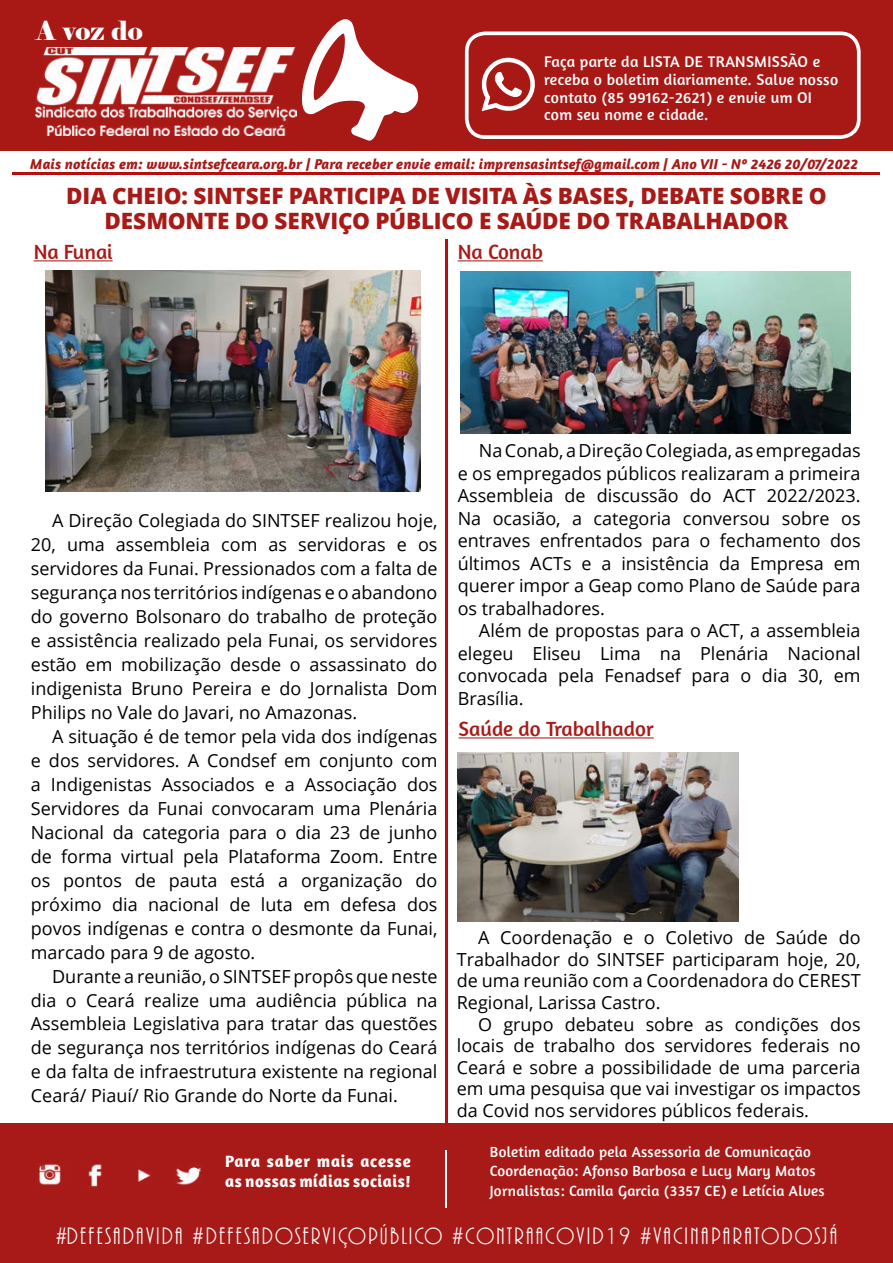
<style>
.page{position:relative;width:893px;height:1263px;background:#fff}
.page>*{position:absolute;margin:0;border:0;box-sizing:border-box;transform-origin:0 0}
.t1{font:26.25px "Elephant";color:#fff}
.t2{font:24.6px "ARBONNIE";letter-spacing:.09em;color:#fff}
.t3{font:800 22.5px/25.5px "Open Sans";letter-spacing:-.01em;color:#a81a17;text-align:center}
.t4{font:21px "Amaranth";color:#a81a17}
.t5{font:18px/24px "Open Sans";color:#000;text-align:justify}
.t6{font:700 16.8px/20.1px "Amaranth";letter-spacing:.03em;color:#fff}
.t7{font:15.75px/17.9px "Amaranth";letter-spacing:.02em;color:#fff}
.t8{font:15px/19.5px "Amaranth";letter-spacing:.02em;color:#fff}
.t9{font:italic 700 14.7px "Amaranth";letter-spacing:.01em;color:#a81a17}
</style>
<div class="page">
<div style="left:0;top:0;width:893px;height:151px;background:#a81916"></div>
<svg style="left:301px;top:19px;width:118px;height:122px"></svg>
<div style="left:0;top:1123px;width:893px;height:140px;background:#a81a17"></div>
<img style="left:36px;top:47px;width:260px;height:89px">
<hr style="left:12px;top:173px;width:867px;height:2px;background:#b90e0e">
<hr style="left:445px;top:1150px;width:2px;height:57px;background:#fff">
<img style="left:39px;top:1164px;width:162px;height:23px">
<div style="left:465px;top:32px;width:396px;height:107px;border:4px solid #fff;border-radius:18px"></div>
<svg style="left:481px;top:58px;width:54px;height:53px"></svg>
<hr style="left:445px;top:240px;width:2px;height:886px;background:#b90e0e">
<img style="left:457px;top:752px;width:281px;height:170px">
<img style="left:45px;top:270px;width:376px;height:222px">
<img style="left:461px;top:271px;width:389px;height:163px">
<hr style="left:34px;top:260px;width:79px;height:1px;background:#a81a17">
<hr style="left:458px;top:260px;width:85px;height:1px;background:#a81a17">
<hr style="left:459px;top:737px;width:195px;height:1px;background:#a81a17">
<h1 class="t1" style="left:36px;top:15px;width:108px">A voz do</h1>
<p class="t7" style="left:544px;top:52px;width:295px">Faça parte da LISTA DE TRANSMISSÃO e receba o boletim diariamente. Salve nosso contato (85 99162-2621) e envie um OI com seu nome e cidade.</p>
<p class="t9" style="left:30px;top:155px;width:829px">Mais notícias em: www.sintsefceara.org.br | Para receber envie email: imprensasintsef@gmail.com | Ano VII - Nº 2426 20/07/2022</p>
<p class="t3" style="left:66px;top:182px;width:762px">DIA CHEIO: SINTSEF PARTICIPA DE VISITA ÀS BASES, DEBATE SOBRE O<br>DESMONTE DO SERVIÇO PÚBLICO E SAÚDE DO TRABALHADOR</p>
<p class="t4" style="left:34px;top:240px;width:80px">Na Funai</p>
<p class="t4" style="left:458px;top:240px;width:87px">Na Conab</p>
<p class="t5" style="left:31px;top:507px;width:408px;text-indent:21px">A Direção Colegiada do SINTSEF realizou hoje, 20, uma assembleia com as servidoras e os servidores da Funai. Pressionados com a falta de segurança nos territórios indígenas e o abandono do governo Bolsonaro do trabalho de proteção e assistência realizado pela Funai, os servidores estão em mobilização desde o assassinato do indigenista Bruno Pereira e do Jornalista Dom Philips no Vale do Javari, no Amazonas.</p>
<p class="t5" style="left:31px;top:723px;width:408px;text-indent:21px">A situação é de temor pela vida dos indígenas e dos servidores. A Condsef em conjunto com a Indigenistas Associados e a Associação dos Servidores da Funai convocaram uma Plenária Nacional da categoria para o dia 23 de junho de forma virtual pela Plataforma Zoom. Entre os pontos de pauta está a organização do próximo dia nacional de luta em defesa dos povos indígenas e contra o desmonte da Funai, marcado para 9 de agosto.</p>
<p class="t5" style="left:31px;top:963px;width:408px;text-indent:21px">Durante a reunião, o SINTSEF propôs que neste dia o Ceará realize uma audiência pública na Assembleia Legislativa para tratar das questões de segurança nos territórios indígenas do Ceará e da falta de infraestrutura existente na regional Ceará/ Piauí/ Rio Grande do Norte da Funai.</p>
<p class="t6" style="left:225px;top:1150px;width:187px">Para saber mais acesse as nossas mídias sociais!</p>
<p class="t5" style="left:458px;top:439px;width:404px;line-height:22.5px;text-indent:21px">Na Conab, a Direção Colegiada, as empregadas e os empregados públicos realizaram a primeira Assembleia de discussão do ACT 2022/2023.<br>Na ocasião, a categoria conversou sobre os entraves enfrentados para o fechamento dos últimos ACTs e a insistência da Empresa em querer impor a Geap como Plano de Saúde para os trabalhadores.</p>
<p class="t5" style="left:458px;top:619px;width:404px;line-height:22.5px;text-indent:21px">Além de propostas para o ACT, a assembleia elegeu Eliseu Lima na Plenária Nacional convocada pela Fenadsef para o dia 30, em Brasília.</p>
<p class="t4" style="left:459px;top:717px;width:197px">Saúde do Trabalhador</p>
<p class="t5" style="left:457px;top:926px;width:405px;line-height:21.6px;text-indent:21px">A Coordenação e o Coletivo de Saúde do Trabalhador do SINTSEF participaram hoje, 20, de uma reunião com a Coordenadora do CEREST Regional, Larissa Castro.</p>
<p class="t5" style="left:457px;top:1013px;width:405px;line-height:21.6px;text-indent:21px">O grupo debateu sobre as condições dos locais de trabalho dos servidores federais no Ceará e sobre a possibilidade de uma parceria em uma pesquisa que vai investigar os impactos da Covid nos servidores públicos federais.</p>
<p class="t8" style="left:490px;top:1141px;width:336px">Boletim editado pela Assessoria de Comunicação<br>Coordenação: Afonso Barbosa e Lucy Mary Matos<br>Jornalistas: Camila Garcia (3357 CE) e Letícia Alves</p>
<h2 class="t2" style="left:56px;top:1223px;width:783px">#DEFESADAVIDA #DEFESADOSERVIÇOPÚBLICO #CONTRAACOVID19 #VACINAPARATODOSJÁ</h2>
</div>
